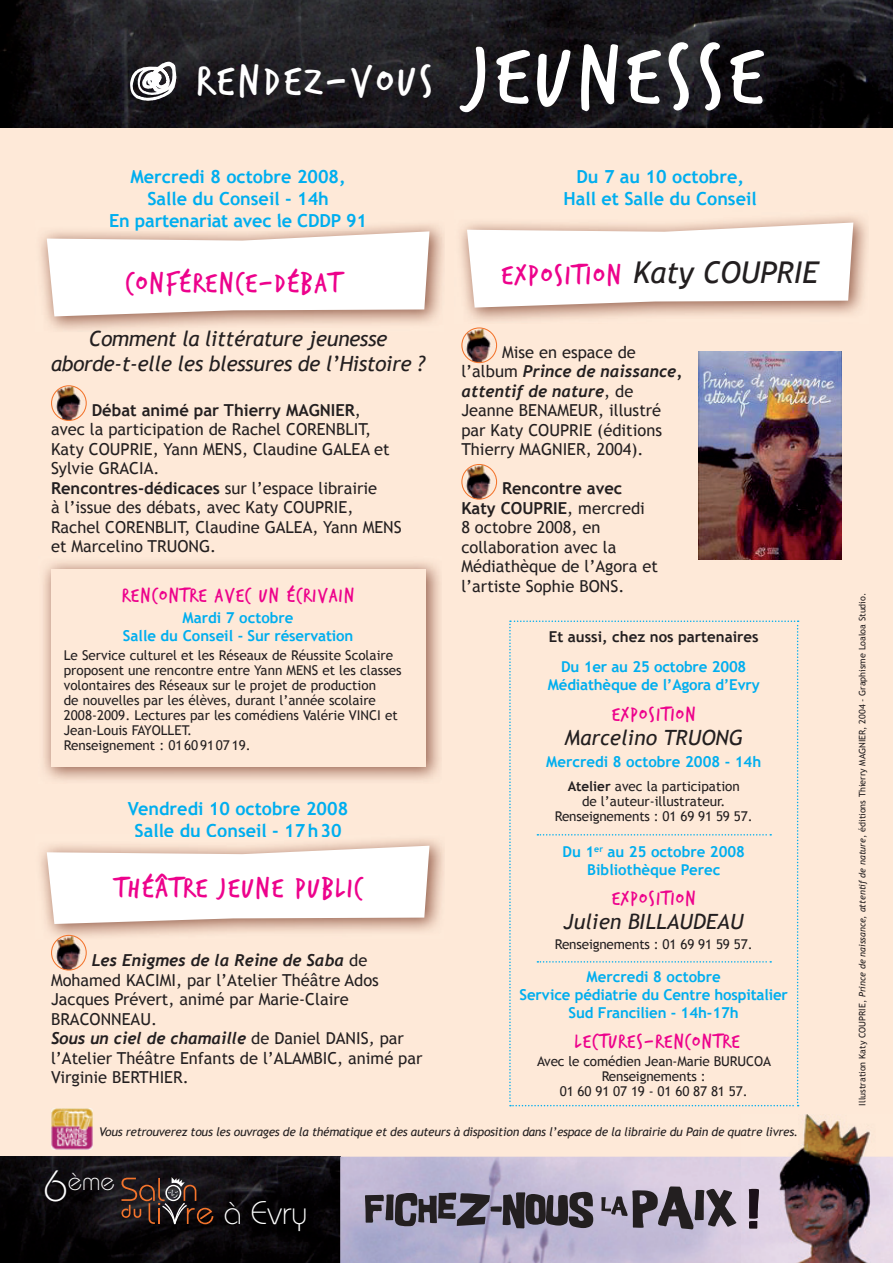
<style>
.page{position:relative;width:893px;height:1263px;background:#fee9d8}
.page>*{position:absolute;margin:0;border:0;box-sizing:border-box;transform-origin:0 0}
.t1{font:45px "Trash Hand";letter-spacing:.1em;color:#fff}
.t2{font:300 32.85px "Bauhaus";color:#fff}
.t3{font:30px "Trash Hand";letter-spacing:.075em;color:#ed028c}
.t4{font:italic 30px "Trebuchet MS";color:#231f20}
.t5{font:300 25.5px "Bauhaus";color:#fff}
.t6{font:italic 21px/25.2px "Trebuchet MS";letter-spacing:-.02em;color:#231f20;text-align:center}
.t7{font:21px "Trash Hand";letter-spacing:.075em;color:#ed028c}
.t8{font:italic 21px "Trebuchet MS";color:#231f20}
.t9{font:700 18px/21.6px "Trebuchet MS";color:#00aeef;text-align:center}
.t10{font:16.5px/19.5px "Trebuchet MS";color:#231f20}
.t11{font:italic 700 16.5px/19.5px "Trebuchet";color:#231f20}
.t12{font:700 15px/18px "Trebuchet MS";letter-spacing:-.01em;color:#00aeef;text-align:center}
.t13{font:700 15px "Trebuchet MS";color:#231f20}
.t14{font:13.5px/15px "Trebuchet MS";color:#231f20;text-align:center}
.t15{font:italic 12px "Trebuchet MS";letter-spacing:-.02em;color:#231f20}
.t16{font:9px "Trebuchet MS";color:#231f20}
.s1{font-size:90px}
.s2{color:#00aded}
.s3{font-weight:700}
.s4{font-family:"Trash Hand";font-style:normal;color:#ed028c}
.s5{font-family:"Trebuchet MS";font-weight:400;font-style:normal}
.s6{font-family:"Trebuchet MS";font-weight:400}
.s7{font-size:43.8px}
.s8{font-style:italic}
</style>
<div class="page">
<img style="left:0;top:0;width:893px;height:128px">
<img style="left:0;top:1157px;width:893px;height:106px">
<svg style="left:121px;top:1177px;width:92px;height:47px;background:#412e29"></svg>
<svg style="left:130px;top:62px;width:47px;height:39px;background:#8f8e90"></svg>
<svg style="left:365px;top:1192px;width:228px;height:36px;background:#645f6e"></svg>
<svg style="left:601px;top:1186px;width:158px;height:43px;background:#8d8594"></svg>
<img style="left:741px;top:1114px;width:129px;height:43px">
<img style="left:749px;top:1189px;width:10px;height:39px">
<img style="left:40px;top:224px;width:404px;height:106px">
<img style="left:111px;top:224px;width:253px;height:6px">
<svg style="left:47px;top:231px;width:382px;height:85px;background:#f9f4f2"></svg>
<img style="left:52px;top:386px;width:34px;height:34px;border-radius:50%">
<div style="left:51px;top:385px;width:36px;height:36px;border:1px solid #f3742c;border-radius:50%"></div>
<img style="left:43px;top:561px;width:397px;height:219px">
<div style="left:51px;top:569px;width:374px;height:198px;background:#fee9d8"></div>
<svg style="left:509px;top:620px;width:290px;height:486px"></svg>
<img style="left:461px;top:216px;width:406px;height:105px">
<svg style="left:467px;top:223px;width:386px;height:85px;background:#f9f4f1"></svg>
<img style="left:40px;top:839px;width:403px;height:101px">
<svg style="left:47px;top:846px;width:382px;height:78px;background:#f9f4f2"></svg>
<img style="left:462px;top:328px;width:35px;height:35px;border-radius:50%">
<div style="left:461px;top:327px;width:36px;height:36px;border:1px solid #f3742c;border-radius:50%"></div>
<img style="left:462px;top:465px;width:35px;height:34px;border-radius:50%">
<div style="left:461px;top:464px;width:36px;height:36px;border:1px solid #f3742c;border-radius:50%"></div>
<img style="left:52px;top:940px;width:34px;height:30px">
<img style="left:57px;top:935px;width:24px;height:5px">
<div style="left:51px;top:935px;width:36px;height:35px;border:1px solid #f3742c;border-radius:50%"></div>
<img style="left:698px;top:351px;width:144px;height:208px">
<img style="left:51px;top:1108px;width:42px;height:42px">
<h1 class="t1" style="left:197px;top:59px;width:568px">RENDEZ-VOUS <span class="s1">JEUNESSE</span></h1>
<p class="t9" style="left:109px;top:166px;width:259px">Mercredi 8 octobre 2008,<br>Salle du Conseil - 14h<br>En partenariat avec le CDDP <span class="s2">91</span></p>
<h3 class="t3" style="left:126px;top:269px;width:216px">CONFÉRENCE-DÉBAT</h3>
<p class="t6" style="left:51px;top:326px;width:375px">Comment la littérature jeunesse aborde-t-elle les blessures de l’Histoire ?</p>
<p class="t10" style="left:51px;top:400px;width:352px;text-indent:41px"><span class="s3">Débat animé par Thierry MAGNIER</span>,<br>avec la participation de Rachel CORENBLIT, Katy COUPRIE, Yann MENS, Claudine GALEA et Sylvie GRACIA.<br><span class="s3">Rencontres-dédicaces</span> sur l’espace librairie<br>à l’issue des débats, avec Katy COUPRIE, Rachel CORENBLIT, Claudine GALEA, Yann MENS et Marcelino TRUONG.</p>
<p class="t7" style="left:122px;top:585px;width:233px">RENCONTRE AVEC UN ÉCRIVAIN</p>
<p class="t12" style="left:123px;top:609px;width:232px">Mardi 7 octobre<br>Salle du Conseil - Sur réservation</p>
<p class="t14" style="left:64px;top:648px;width:339px;text-align:left">Le Service culturel et les Réseaux de Réussite Scolaire proposent une rencontre entre Yann MENS et les classes volontaires des Réseaux sur le projet de production<br>de nouvelles par les élèves, durant l’année scolaire 2008-2009. Lectures par les comédiens Valérie VINCI et Jean-Louis FAYOLLET.<br>Renseignement : 01 60 91 07 19.</p>
<p class="t9" style="left:564px;top:166px;width:195px">Du 7 au 10 octobre,<br>Hall et Salle du Conseil</p>
<h3 class="t4" style="left:502px;top:254px;width:318px"><span class="s4">EXPOSITION</span> Katy COUPRIE</h3>
<p class="t10" style="left:502px;top:342px;width:135px">Mise en espace de</p>
<p class="t11" style="left:461px;top:362px;width:223px"><span class="s5">l’album</span> Prince de naissance, attentif de nature<span class="s5">, de</span></p>
<p class="t10" style="left:461px;top:401px;width:202px;text-align:justify">Jeanne BENAMEUR, illustré par Katy COUPRIE (éditions Thierry MAGNIER, 2004).</p>
<p class="t10" style="left:461px;top:479px;width:198px;text-indent:41px"><span class="s3">Rencontre avec<br>Katy COUPRIE</span>, mercredi<br>8 octobre 2008, en collaboration avec la<br>Médiathèque de l’Agora et l’artiste Sophie BONS.</p>
<p class="t13" style="left:549px;top:627px;width:211px">Et aussi, chez nos partenaires</p>
<p class="t12" style="left:548px;top:658px;width:213px">Du 1er au 25 octobre 2008<br>Médiathèque de l’Agora d’Evry</p>
<p class="t7" style="left:612px;top:704px;width:85px">EXPOSITION</p>
<p class="t8" style="left:564px;top:725px;width:180px">Marcelino TRUONG</p>
<p class="t12" style="left:546px;top:753px;width:216px">Mercredi 8 octobre 2008 - 14h</p>
<p class="t14" style="left:555px;top:778px;width:199px"><span class="s3">Atelier</span> avec la participation<br>de l’auteur-illustrateur.<br>Renseignements : 01 69 91 59 57.</p>
<p class="t12" style="left:562px;top:842px;width:184px">Du 1<sup>er</sup> au 25 octobre 2008<br>Bibliothèque Perec</p>
<p class="t7" style="left:612px;top:888px;width:85px">EXPOSITION</p>
<p class="t8" style="left:564px;top:910px;width:181px">Julien BILLAUDEAU</p>
<p class="t14" style="left:555px;top:936px;width:199px">Renseignements : 01 69 91 59 57.</p>
<p class="t12" style="left:520px;top:967px;width:270px">Mercredi 8 octobre<br>Service pédiatrie du Centre hospitalier<br>Sud Francilien - 14h-17h</p>
<p class="t7" style="left:575px;top:1031px;width:166px">LECTURES-RENCONTRE</p>
<p class="t14" style="left:537px;top:1054px;width:235px">Avec le comédien Jean-Marie BURUCOA<br>Renseignements :<br>01 60 91 07 19 - 01 60 87 81 57.</p>
<p class="t9" style="left:272px;top:798px;width:77px;text-align:left;text-indent:-144px">Vendredi 10 octobre 2008 -</p>
<p class="t9" style="left:135px;top:819px;width:209px">Salle du Conseil 17h30</p>
<h3 class="t3" style="left:115px;top:873px;width:249px">THÉÂTRE JEUNE PUBLIC</h3>
<p class="t11" style="left:92px;top:951px;width:277px">Les Enigmes de la Reine de Saba <span class="s5">de</span></p>
<p class="t10" style="left:51px;top:970px;width:329px">Mohamed KACIMI, par l’Atelier Théâtre Ados<br>Jacques Prévert, animé par Marie-Claire<br>BRACONNEAU.</p>
<p class="t11" style="left:51px;top:1029px;width:354px">Sous un ciel de chamaille <span class="s5">de Daniel DANIS</span><span class="s6">,</span> <span class="s5">par</span></p>
<p class="t10" style="left:51px;top:1048px;width:373px">l’Atelier Théâtre Enfants de l’ALAMBIC, animé par<br>Virginie BERTHIER.</p>
<p class="t15" style="left:99px;top:1124px;width:701px">Vous retrouverez tous les ouvrages de la thématique et des auteurs à disposition dans l’espace de la librairie du Pain de quatre livres.</p>
<h3 class="t5" style="left:44px;top:1172px;width:73px"><span class="s7">6</span>ème</h3>
<h2 class="t2" style="left:224px;top:1201px;width:85px">à Evry</h2>
<p class="t16" style="left:857px;top:1106px;width:514px;rotate:-90deg">Illustration Katy COUPRIE, <span class="s8">Prince de naissance, attentif de nature</span>, éditions Thierry MAGNIER, 2004 - Graphisme Loaloa Studio.</p>
</div>
